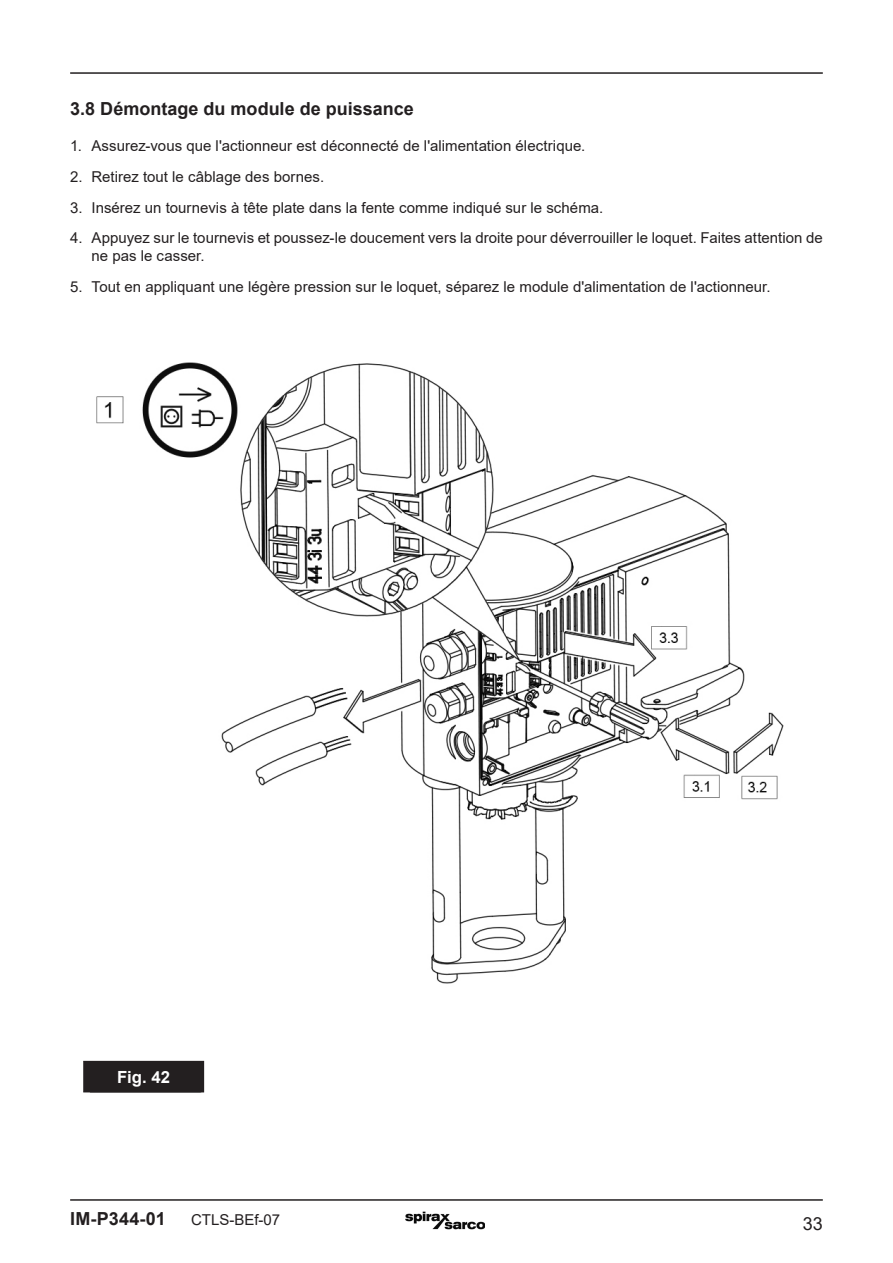
<style>
.page{position:relative;width:893px;height:1263px;background:#fff}
.page>*{position:absolute;margin:0;border:0;box-sizing:border-box;transform-origin:0 0}
.t1{font:700 18px "Arial";color:#231f20}
.t2{font:18px "Arial";color:#231f20}
.t3{font:700 16.8px "Arial";color:#fff}
.t4{font:15px/18px "Arial";color:#231f20}
</style>
<div class="page">
<hr style="left:70px;top:72px;width:753px;height:2px;background:#231f20">
<hr style="left:70px;top:1199px;width:753px;height:2px;background:#231f20">
<img style="left:406px;top:1212px;width:79px;height:18px">
<img style="left:83px;top:362px;width:701px;height:731px">
<div style="left:84px;top:1061px;width:120px;height:31px;background:#231f20"></div>
<p class="t1" style="left:70px;top:96px;width:345px">3.8 Démontage du module de puissance</p>
<p class="t4" style="left:70px;top:137px;width:517px">1. Assurez-vous que l'actionneur est déconnecté de l'alimentation électrique.</p>
<p class="t4" style="left:70px;top:168px;width:256px">2. Retirez tout le câblage des bornes.</p>
<p class="t4" style="left:70px;top:198px;width:535px">3. Insérez un tournevis à tête plate dans la fente comme indiqué sur le schéma.</p>
<p class="t4" style="left:91px;top:229px;width:733px;text-indent:-21px">4. Appuyez sur le tournevis et poussez-le doucement vers la droite pour déverrouiller le loquet. Faites attention de ne pas le casser.</p>
<p class="t4" style="left:70px;top:278px;width:702px">5. Tout en appliquant une légère pression sur le loquet, séparez le module d'alimentation de l'actionneur.</p>
<p class="t3" style="left:117px;top:1065px;width:54px">Fig. 42</p>
<p class="t1" style="left:70px;top:1206px;width:97px">IM-P344-01</p>
<p class="t4" style="left:191px;top:1211px;width:91px">CTLS-BEf-07</p>
<p class="t2" style="left:803px;top:1211px;width:22px">33</p>
</div>
